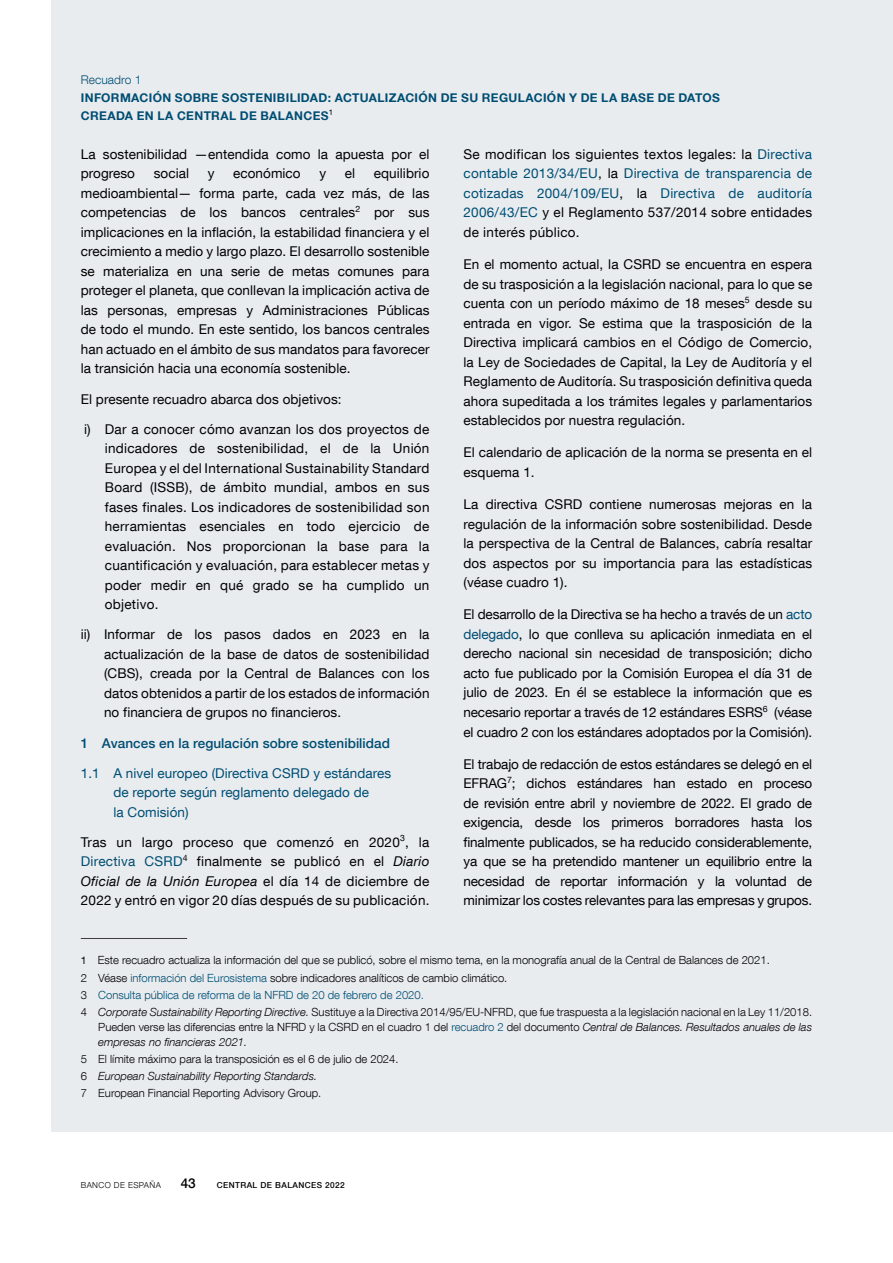
<style>
.page{position:relative;width:893px;height:1263px;background:#fff}
.page>*{position:absolute;margin:0;border:0;box-sizing:border-box;transform-origin:0 0}
.Texto_recuadro{font:13.5px/19.5px "Bd E Neue Helvetica";letter-spacing:.005em;color:#000;text-align:justify}
.Texto_recuadro-2{font:13.5px/19.5px "Bd E Neue Helvetica";letter-spacing:.02em;color:#004d72;text-align:justify}
.Ladillo_recuadro_2{font:13.5px/19.5px "Bd E Neue Helvetica";letter-spacing:.005em;color:#004d72}
.Ladillo_recuadro_1{font:500 13.5px "Bd E Neue Helvetica";letter-spacing:.005em;color:#004d72}
.t1{font:500 13.5px "Bd E Neue Helvetica";color:#000}
.Título_recuadro_principal{font:700 12px/18px "Bd E Neue Helvetica";letter-spacing:.03em;color:#004d72}
.Numero_recuadro{font:300 12px "Bd E Neue Helvetica";letter-spacing:.005em;color:#004d72}
.Citas_recuadro{font:300 11.25px/15px "Bd E Neue Helvetica";color:#000;text-align:justify}
.Citas_recuadro-2{font:300 11.25px "Bd E Neue Helvetica";color:#004d72}
.Citas_recuadro-3{font:italic 300 11.25px "Bd E Neue Helvetica";color:#000}
.t2{font:500 8.25px "Bd E Neue Helvetica";letter-spacing:.05em;color:#000}
.t3{font:300 8.25px "Bd E Neue Helvetica";letter-spacing:.05em;color:#000}
.s1{color:#000}
.s2{color:#004d72}
.s3{font-style:italic}
.s4{font-weight:400;font-size:10.5px}
.s5{font-style:normal}
</style>
<div class="page">
<div style="left:51px;top:0;width:842px;height:1131px;background:#e8ecef"></div>
<hr style="left:81px;top:938px;width:106px;height:1px;background:#3c3c3b">
<p class="Numero_recuadro" style="left:81px;top:72px;width:62px">Recuadro 1</p>
<h4 class="Título_recuadro_principal" style="left:81px;top:88px;width:641px">INFORMACIÓN SOBRE SOSTENIBILIDAD: ACTUALIZACIÓN DE SU REGULACIÓN Y DE LA BASE DE DATOS<br>CREADA EN LA CENTRAL DE BALANCES<sup>1</sup></h4>
<p class="Texto_recuadro" style="left:81px;top:144px;width:350px">La sostenibilidad —entendida como la apuesta por el progreso</p>
<p class="Texto_recuadro-2" style="left:463px;top:144px;width:350px"><span class="s1">Se modifican los siguientes textos legales: la</span> Directiva contable 2013/34/EU<span class="s1">, la</span> Directiva de transparencia de cotizadas 2004/109/EU<span class="s1">, la</span> Directiva de auditoría 2006/43/EC <span class="s1">y el Reglamento 537/2014 sobre entidades de interés público.</span></p>
<p class="Texto_recuadro" style="left:463px;top:254px;width:350px">En el momento actual, la CSRD se encuentra en espera de su trasposición a la legislación nacional, para lo que se cuenta con un período máximo de 18 meses<sup>5</sup> desde su entrada en vigor. Se estima que la trasposición de la Directiva implicará cambios en el Código de Comercio, la Ley de Sociedades de Capital, la Ley de Auditoría y el Reglamento de Auditoría. Su trasposición definitiva queda ahora supeditada a los trámites legales y parlamentarios establecidos por nuestra regulación.</p>
<p class="Texto_recuadro" style="left:463px;top:443px;width:350px">El calendario de aplicación de la norma se presenta en el esquema 1.</p>
<p class="Texto_recuadro" style="left:463px;top:494px;width:350px">La directiva CSRD contiene numerosas mejoras en la regulación de la información sobre sostenibilidad. Desde la perspectiva de la Central de Balances, cabría resaltar dos aspectos por su importancia para las estadísticas (véase cuadro 1).</p>
<p class="Texto_recuadro" style="left:463px;top:605px;width:350px">El desarrollo de la Directiva se ha hecho a través de un <span class="s2">acto delegado</span>, lo que conlleva su aplicación inmediata en el derecho nacional sin necesidad de transposición; dicho acto fue publicado por la Comisión Europea el día 31 de julio de 2023. En él se establece la información que es necesario reportar a través de 12 estándares ESRS<sup>6</sup> (véase el cuadro 2 con los estándares adoptados por la Comisión).</p>
<p class="Texto_recuadro" style="left:463px;top:754px;width:350px">El trabajo de redacción de estos estándares se delegó en el EFRAG<sup>7</sup>; dichos estándares han estado en proceso de revisión entre abril y noviembre de 2022. El grado de exigencia, desde los primeros borradores hasta los finalmente publicados, se ha reducido considerablemente, ya que se ha pretendido mantener un equilibrio entre la necesidad de reportar información y la voluntad de minimizar los costes relevantes para las empresas y grupos.</p>
<p class="Texto_recuadro" style="left:154px;top:164px;width:37px">social</p>
<p class="Texto_recuadro" style="left:208px;top:164px;width:8px">y</p>
<p class="Texto_recuadro" style="left:233px;top:164px;width:69px">económico</p>
<p class="Texto_recuadro" style="left:319px;top:164px;width:8px">y</p>
<p class="Texto_recuadro" style="left:345px;top:164px;width:12px">el</p>
<p class="Texto_recuadro" style="left:81px;top:164px;width:350px;text-indent:293px">equilibrio medioambiental— forma parte, cada vez más, de las competencias de los bancos centrales<sup>2</sup> por sus implicaciones en la inflación, la estabilidad financiera y el crecimiento a medio y largo plazo. El desarrollo sostenible se materializa en una serie de metas comunes para proteger el planeta, que conllevan la implicación activa de las personas, empresas y Administraciones Públicas de todo el mundo. En este sentido, los bancos centrales han actuado en el ámbito de sus mandatos para favorecer la transición hacia una economía sostenible.</p>
<p class="Texto_recuadro" style="left:81px;top:389px;width:262px">El presente recuadro abarca dos objetivos:</p>
<p class="Texto_recuadro" style="left:105px;top:419px;width:326px;text-indent:-21px">i) Dar a conocer cómo avanzan los dos proyectos de indicadores de sostenibilidad, el de la Unión Europea y el del International Sustainability Standard Board (ISSB), de ámbito mundial, ambos en sus fases finales. Los indicadores de sostenibilidad son herramientas esenciales en todo ejercicio de evaluación. Nos proporcionan la base para la cuantificación y evaluación, para establecer metas y poder medir en qué grado se ha cumplido un objetivo.</p>
<p class="Texto_recuadro" style="left:104px;top:624px;width:327px;text-indent:-23px">ii) Informar de los pasos dados en 2023 en la actualización de la base de datos de sostenibilidad (CBS), creada por la Central de Balances con los datos obtenidos a partir de los estados de información no financiera de grupos no financieros.</p>
<h5 class="Ladillo_recuadro_1" style="left:81px;top:734px;width:311px">1 Avances en la regulación sobre sostenibilidad</h5>
<p class="Ladillo_recuadro_2" style="left:113px;top:763px;width:279px;text-indent:-33px">1.1 A nivel europeo (Directiva CSRD y estándares de reporte según reglamento delegado de<br>la Comisión)</p>
<p class="Texto_recuadro" style="left:81px;top:832px;width:350px">Tras un largo proceso que comenzó en 2020<sup>3</sup>, la <span class="s2">Directiva CSRD</span><sup>4</sup> finalmente se publicó en el <span class="s3">Diario Oficial de la Unión Europea</span> el día 14 de diciembre de 2022 y entró en vigor 20 días después de su publicación.</p>
<p class="Citas_recuadro" style="left:81px;top:953px;width:691px"><span class="s4">1</span> Este recuadro actualiza la información del que se publicó, sobre el mismo tema, en la monografía anual de la Central de Balances de 2021.</p>
<p class="Citas_recuadro" style="left:81px;top:970px;width:428px">2 Véase <span class="s2">información del Eurosistema</span> sobre indicadores analíticos de cambio climático.</p>
<p class="Citas_recuadro-2" style="left:81px;top:988px;width:345px"><span class="s1">3</span> Consulta pública de reforma de la NFRD de 20 de febrero de 2020.</p>
<p class="Citas_recuadro" style="left:98px;top:1004px;width:715px;text-indent:-18px">4 <span class="s3">Corporate Sustainability Reporting Directive.</span> Sustituye a la Directiva 2014/95/EU-NFRD, que fue traspuesta a la legislación nacional en la Ley 11/2018.<br>Pueden verse las diferencias entre la NFRD y la CSRD en el cuadro 1 del <span class="s2">recuadro 2</span> del documento <span class="s3">Central de Balances. Resultados anuales de las empresas no financieras 2021.</span></p>
<p class="Citas_recuadro" style="left:81px;top:1051px;width:319px">5 El límite máximo para la transposición es el 6 de julio de 2024.</p>
<p class="Citas_recuadro-3" style="left:81px;top:1069px;width:238px"><span class="s5">6</span> European Sustainability Reporting Standards.</p>
<p class="Citas_recuadro" style="left:81px;top:1085px;width:242px">7 European Financial Reporting Advisory Group.</p>
<p class="t3" style="left:81px;top:1180px;width:82px">BANCO DE ESPAÑA</p>
<p class="t1" style="left:181px;top:1175px;width:16px">43</p>
<p class="t2" style="left:217px;top:1180px;width:129px">CENTRAL DE BALANCES 2022</p>
</div>
